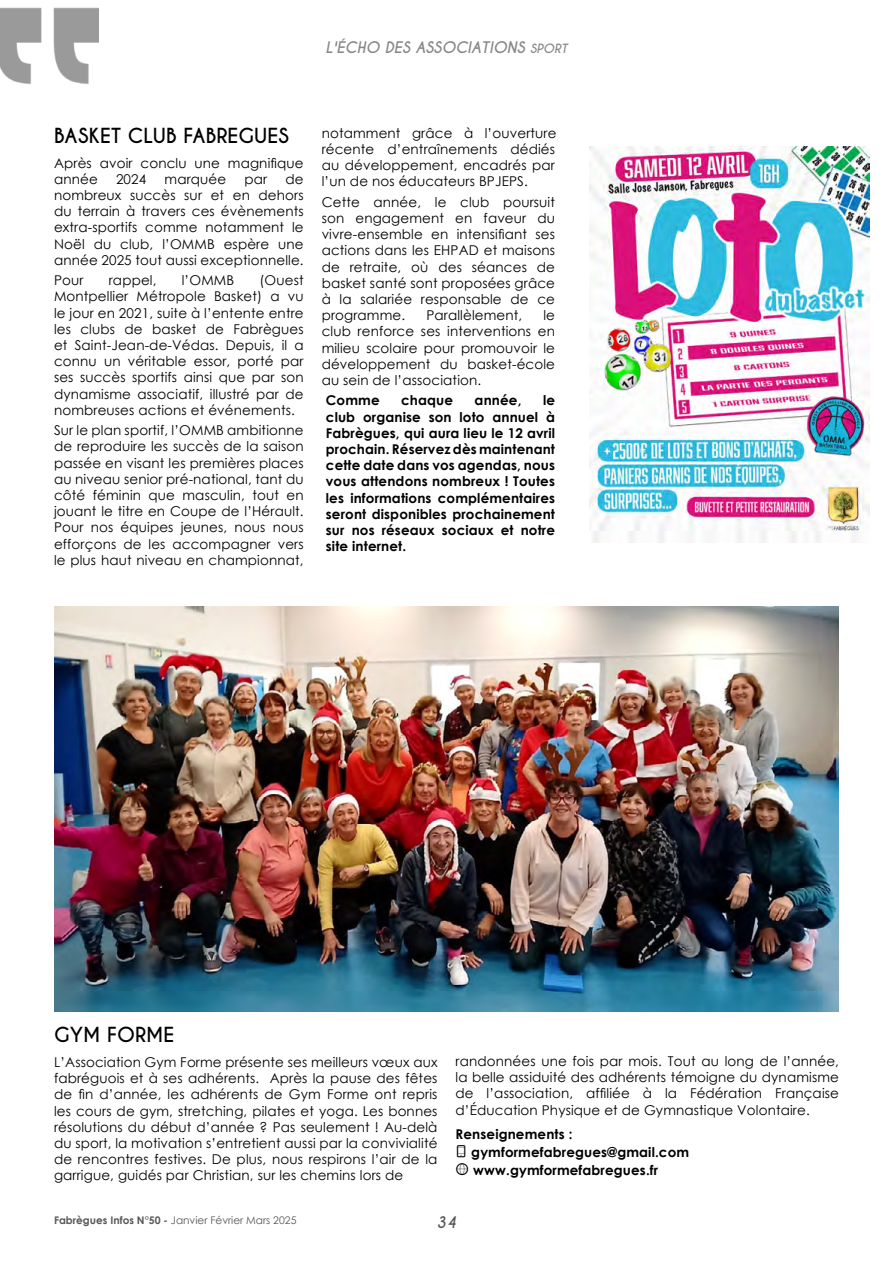
<style>
.page{position:relative;width:893px;height:1263px;background:#fff}
.page>*{position:absolute;margin:0;border:0;box-sizing:border-box;transform-origin:0 0}
.t1{font:700 19.5px "Caviar Dreams";color:#000}
.t2{font:italic 700 15px "Caviar Dreams";color:#878787}
.t3{font:italic 700 15px "Caviar Dreams";color:#575756}
.t4{font:13.5px/16.2px "Century Gothic";letter-spacing:.01em;color:#000;text-align:justify}
.t5{font:700 13.5px/16.2px "Century Gothic";letter-spacing:.01em;color:#000;text-align:justify}
.t6{font:10.5px "Century Gothic";color:#575756}
.s1{font-size:12px}
.s2{font-family:"Aquawax Pro Pictograms";font-weight:400;font-size:16.5px}
.s3{font-weight:700}
</style>
<div class="page">
<img style="left:0;top:7px;width:99px;height:77px">
<img style="left:589px;top:147px;width:280px;height:395px">
<img style="left:55px;top:606px;width:784px;height:405px">
<p class="t2" style="left:326px;top:38px;width:243px">L'ÉCHO DES ASSOCIATIONS <span class="s1">SPORT</span></p>
<h1 class="t1" style="left:54px;top:124px;width:236px">BASKET CLUB FABREGUES</h1>
<p class="t4" style="left:54px;top:154px;width:251px">Après avoir conclu une magnifique année</p>
<p class="t4" style="left:116px;top:171px;width:32px">2024</p>
<p class="t4" style="left:165px;top:171px;width:63px">marquée</p>
<p class="t4" style="left:244px;top:171px;width:24px">par</p>
<p class="t4" style="left:54px;top:171px;width:251px;text-indent:231px">de nombreux succès sur et en dehors du terrain à travers ces évènements extra-sportifs comme notamment le Noël du club, l’OMMB espère une année 2025 tout aussi exceptionnelle.</p>
<p class="t4" style="left:54px;top:272px;width:31px">Pour</p>
<p class="t4" style="left:109px;top:272px;width:49px">rappel,</p>
<p class="t4" style="left:182px;top:272px;width:54px">l’OMMB</p>
<p class="t4" style="left:54px;top:272px;width:251px;text-indent:205px">(Ouest Montpellier Métropole Basket) a vu le jour en 2021, suite à l’entente entre les clubs de basket de Fabrègues et Saint-Jean-de-Védas. Depuis, il a connu un véritable essor, porté par ses succès sportifs ainsi que par son dynamisme associatif, illustré par de nombreuses actions et événements.</p>
<p class="t4" style="left:54px;top:422px;width:251px">Sur le plan sportif, l’OMMB ambitionne de reproduire les succès de la saison passée en visant les premières places au niveau senior pré-national, tant du côté féminin que masculin, tout en jouant le titre en Coupe de l’Hérault.<br>Pour nos équipes jeunes, nous nous efforçons de les accompagner vers le plus haut niveau en championnat,</p>
<p class="t4" style="left:322px;top:125px;width:236px">notamment grâce à l’ouverture récente d’entraînements dédiés au développement, encadrés par l’un de nos éducateurs BPJEPS.</p>
<p class="t4" style="left:322px;top:194px;width:235px">Cette année, le club poursuit son engagement en faveur du vivre-ensemble en intensifiant ses actions dans les EHPAD et maisons de retraite, où des séances de basket santé sont proposées grâce à la salariée responsable de ce programme.</p>
<p class="t4" style="left:426px;top:307px;width:97px">Parallèlement,</p>
<p class="t4" style="left:322px;top:307px;width:235px;text-indent:222px">le club renforce ses interventions en milieu scolaire pour promouvoir le développement du basket-école au sein de l’association.</p>
<p class="t5" style="left:326px;top:392px;width:55px">Comme</p>
<p class="t5" style="left:401px;top:392px;width:53px">chaque</p>
<p class="t5" style="left:475px;top:392px;width:48px">année,</p>
<p class="t5" style="left:326px;top:392px;width:231px;text-indent:217px">le club organise son loto annuel à Fabrègues, qui aura lieu le 12 avril prochain. Réservez dès maintenant cette date dans vos agendas, nous vous attendons nombreux ! Toutes les informations complémentaires seront disponibles prochainement sur nos réseaux sociaux et notre site internet.</p>
<h1 class="t1" style="left:54px;top:1023px;width:122px">GYM FORME</h1>
<p class="t4" style="left:54px;top:1054px;width:385px">L’Association Gym Forme présente ses meilleurs vœux aux fabréguois et à ses adhérents. Après la pause des fêtes de fin d’année, les adhérents de Gym Forme ont repris les cours de gym, stretching, pilates et yoga. Les bonnes résolutions du début d’année ? Pas seulement ! Au-delà du sport, la motivation s’entretient aussi par la convivialité de rencontres festives. De plus, nous respirons l’air de la garrigue, guidés par Christian, sur les chemins lors de</p>
<p class="t4" style="left:455px;top:1053px;width:385px">randonnées une fois par mois. Tout au long de l’année, la belle assiduité des adhérents témoigne du dynamisme de l’association, affiliée à la Fédération Française d’Éducation Physique et de Gymnastique Volontaire.</p>
<p class="t5" style="left:455px;top:1125px;width:235px;line-height:18px;text-align:left">Renseignements :<br><span class="s2">A</span> gymformefabregues@gmail.com<br><span class="s2">F</span> www.gymformefabregues.fr</p>
<p class="t6" style="left:54px;top:1213px;width:244px"><span class="s3">Fabrègues Infos N°50 -</span> Janvier Février Mars 2025</p>
<p class="t3" style="left:436px;top:1213px;width:21px">34</p>
</div>
